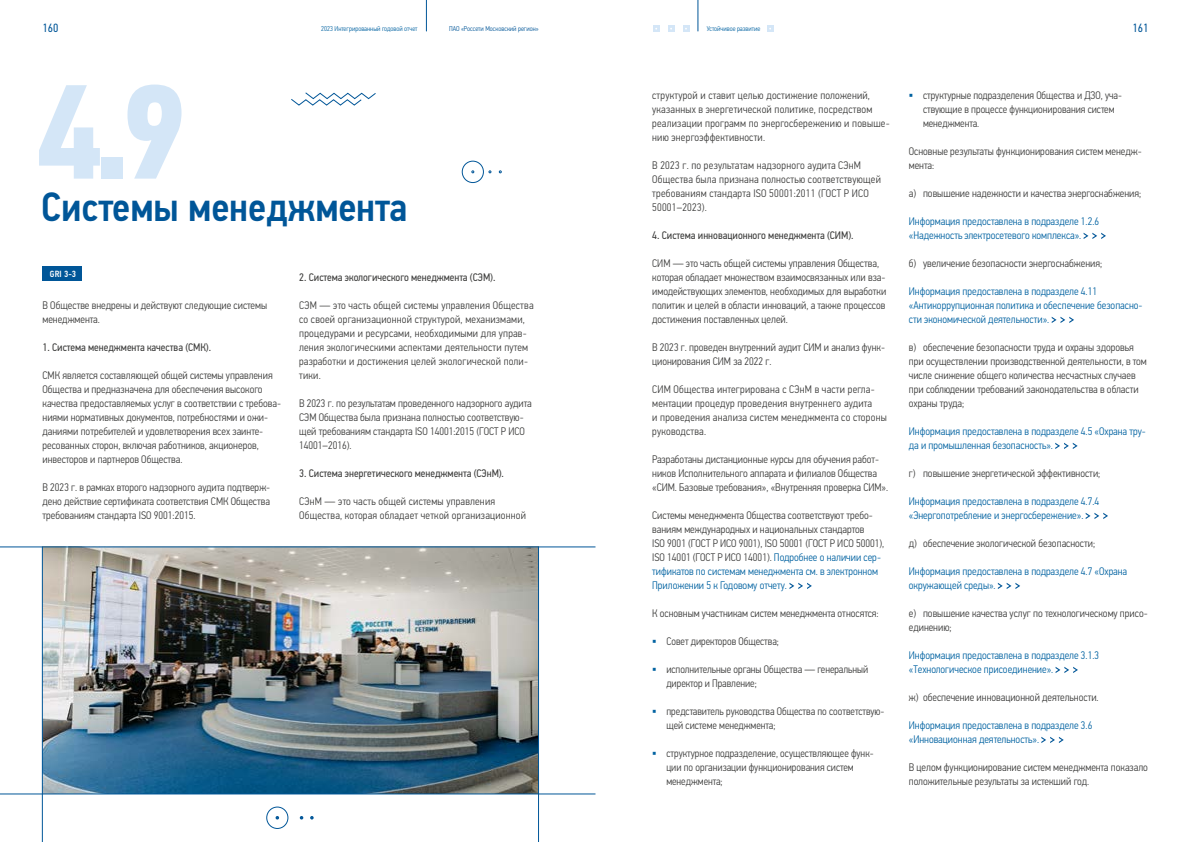
<style>
.page{position:relative;width:1191px;height:842px;background:#fff}
.page>*{position:absolute;margin:0;border:0;box-sizing:border-box;transform-origin:0 0}
.t1{font:700 134.2px "PF Din Text Cond Pro";color:#d4e6f7;scale:1.04 1}
.t2{font:500 41px "PF Din Text Cond Pro";color:#005698}
.t3{font:12px "PF Din Text Cond Pro";color:#005698}
.t4{font:300 11px/14px "PF Din Text Cond Pro";color:#3c3c3b}
.t5{font:300 11px/14px "PF Din Text Cond Pro";letter-spacing:.02em;color:#3c3c3b}
.t6{font:300 11px/14px "PF Din Text Cond Pro";color:#0062a1}
.t7{font:11px "PF Din Text Cond Pro";color:#3c3c3b}
.t8{font:500 9px "PF Din Text Cond Pro";color:#fff}
.t9{font:300 7px "PF Din Text Cond Pro";color:#0062a1}
.t10{font:300 7px "PF Din Text Cond Pro";color:#005698}
.s1{color:#0062a1}
</style>
<div class="page">
<img style="left:43px;top:548px;width:495px;height:246px">
<div style="left:43px;top:267px;width:39px;height:14px;background:#005698"></div>
<svg style="left:789px;top:583px;width:23px;height:6px"></svg>
<svg style="left:1083px;top:233px;width:23px;height:6px"></svg>
<svg style="left:1051px;top:317px;width:23px;height:6px"></svg>
<svg style="left:1055px;top:443px;width:22px;height:6px"></svg>
<svg style="left:1085px;top:513px;width:23px;height:6px"></svg>
<svg style="left:997px;top:583px;width:23px;height:6px"></svg>
<svg style="left:1055px;top:667px;width:23px;height:6px"></svg>
<svg style="left:1041px;top:737px;width:22px;height:6px"></svg>
<hr style="left:42px;top:547px;width:1px;height:295px;background:#005698">
<hr style="left:538px;top:547px;width:1px;height:295px;background:#005698">
<svg style="left:310px;top:816px;width:4px;height:3px"></svg>
<div style="left:266px;top:806px;width:22px;height:23px;border:1px solid #005698;border-radius:50%"></div>
<svg style="left:275px;top:816px;width:4px;height:3px"></svg>
<hr style="left:0;top:794px;width:595px;height:1px;background:#005698">
<hr style="left:0;top:547px;width:595px;height:1px;background:#005698">
<svg style="left:291px;top:92px;width:85px;height:14px"></svg>
<div style="left:462px;top:161px;width:22px;height:22px;border:1px solid #005698;border-radius:50%"></div>
<hr style="left:426px;top:0;width:1px;height:31px;background:#005698">
<hr style="left:697px;top:0;width:1px;height:31px;background:#005698">
<svg style="left:767px;top:25px;width:6px;height:7px"></svg>
<svg style="left:653px;top:25px;width:6px;height:7px"></svg>
<svg style="left:668px;top:25px;width:6px;height:7px"></svg>
<svg style="left:683px;top:25px;width:6px;height:7px"></svg>
<p class="t3" style="left:43px;top:21px;width:17px">160</p>
<p class="t9" style="left:321px;top:25px;width:98px">2023 Интегрированный годовой отчет</p>
<p class="t10" style="left:449px;top:25px;width:91px">ПАО «Россети Московский регион»</p>
<p class="t9" style="left:706px;top:25px;width:55px">Устойчивое развитие</p>
<p class="t3" style="left:1132px;top:21px;width:17px">161</p>
<h1 class="t1" style="left:35px;top:51px;width:148px">4.9</h1>
<h2 class="t2" style="left:41px;top:182px;width:368px">Системы менеджмента</h2>
<p class="t8" style="left:50px;top:269px;width:28px">GRI 3-3</p>
<p class="t4" style="left:43px;top:298px;width:226px">В Обществе внедрены и действуют следующие системы менеджмента.</p>
<p class="t7" style="left:43px;top:341px;width:170px">1. Система менеджмента качества (СМК).</p>
<p class="t4" style="left:43px;top:368px;width:240px">СМК является составляющей общей системы управления Общества и предназначена для обеспечения высокого качества предоставляемых услуг в соответствии с требова&shy;ниями нормативных документов, потребностями и ожи&shy;даниями потребителей и удовлетворения всех заинте&shy;ресованных сторон, включая работников, акционеров, инвесторов и партнеров Общества.</p>
<p class="t4" style="left:43px;top:480px;width:229px;text-align:justify">В 2023 г. в рамках второго надзорного аудита подтверж&shy;дено действие сертификата соответствия СМК Общества требованиям стандарта ISO 9001:2015.</p>
<p class="t7" style="left:299px;top:271px;width:198px">2. Система экологического менеджмента (СЭМ).</p>
<p class="t5" style="left:299px;top:298px;width:236px">СЭМ — это часть общей системы управления Общества со своей организационной структурой, механизмами, процедурами и ресурсами, необходимыми для управ&shy;ления экологическими аспектами деятельности путем разработки и достижения целей экологической поли&shy;тики.</p>
<p class="t4" style="left:299px;top:396px;width:234px">В 2023 г. по результатам проведенного надзорного аудита СЭМ Общества была признана полностью соответствую&shy;щей требованиям стандарта ISO 14001:2015 (ГОСТ Р ИСО 14001–2016).</p>
<p class="t7" style="left:299px;top:467px;width:206px">3. Система энергетического менеджмента (СЭнМ).</p>
<p class="t5" style="left:299px;top:494px;width:228px">СЭнМ — это часть общей системы управления<br>Общества, которая обладает четкой организационной</p>
<p class="t5" style="left:652px;top:88px;width:239px">структурой и ставит целью достижение положений, указанных в энергетической политике, посредством реализации программ по энергосбережению и повыше&shy;нию энергоэффективности.</p>
<p class="t5" style="left:652px;top:158px;width:230px">В 2023 г. по результатам надзорного аудита СЭнМ Общества была признана полностью соответствующей требованиям стандарта ISO 50001:2011 (ГОСТ Р ИСО 50001–2023).</p>
<p class="t7" style="left:652px;top:229px;width:203px">4. Система инновационного менеджмента (СИМ).</p>
<p class="t4" style="left:652px;top:256px;width:236px">СИМ — это часть общей системы управления Общества, которая обладает множеством взаимосвязанных или вза&shy;имодействующих элементов, необходимых для выработки политик и целей в области инноваций, а также процессов достижения поставленных целей.</p>
<p class="t4" style="left:652px;top:340px;width:234px">В 2023 г. проведен внутренний аудит СИМ и анализ функ&shy;ционирования СИМ за 2022 г.</p>
<p class="t5" style="left:652px;top:382px;width:236px">СИМ Общества интегрирована с СЭнМ в части регла&shy;ментации процедур проведения внутреннего аудита<br>и проведения анализа систем менеджмента со стороны руководства.</p>
<p class="t4" style="left:652px;top:452px;width:237px">Разработаны дистанционные курсы для обучения работ&shy;ников Исполнительного аппарата и филиалов Общества «СИМ. Базовые требования», «Внутренняя проверка СИМ».</p>
<p class="t4" style="left:652px;top:508px;width:233px">Системы менеджмента Общества соответствуют требо&shy;ваниям международных и национальных стандартов<br>ISO 9001 (ГОСТ Р ИСО 9001), ISO 50001 (ГОСТ Р ИСО 50001), ISO 14001 (ГОСТ Р ИСО 14001). <span class="s1">Подробнее о наличии сер&shy;тификатов по системам менеджмента см. в электронном Приложении 5 к Годовому отчету.</span></p>
<p class="t4" style="left:652px;top:606px;width:228px">К основным участникам систем менеджмента относятся:</p>
<p class="t4" style="left:666px;top:634px;width:114px">Совет директоров Общества;</p>
<p class="t4" style="left:666px;top:662px;width:203px">исполнительные органы Общества — генеральный директор и Правление;</p>
<p class="t4" style="left:666px;top:704px;width:220px">представитель руководства Общества по соответствую&shy;щей системе менеджмента;</p>
<p class="t4" style="left:666px;top:746px;width:209px">структурное подразделение, осуществляющее функ&shy;ции по организации функционирования систем менеджмента;</p>
<p class="t4" style="left:923px;top:88px;width:200px">структурные подразделения Общества и ДЗО, уча&shy;ствующие в процессе функционирования систем менеджмента.</p>
<p class="t4" style="left:909px;top:144px;width:234px">Основные результаты функционирования систем менедж&shy;мента:</p>
<p class="t4" style="left:909px;top:186px;width:234px">а) повышение надежности и качества энергоснабжения;</p>
<p class="t6" style="left:909px;top:214px;width:192px">Информация предоставлена в подразделе 1.2.6 «Надежность электросетевого комплекса».</p>
<p class="t4" style="left:909px;top:256px;width:195px">б) увеличение безопасности энергоснабжения;</p>
<p class="t6" style="left:909px;top:284px;width:235px">Информация предоставлена в подразделе 4.11 «Антикоррупционная политика и обеспечение безопасно&shy;сти экономической деятельности».</p>
<p class="t4" style="left:909px;top:340px;width:239px">в) обеспечение безопасности труда и охраны здоровья при осуществлении производственной деятельности, в том числе снижение общего количества несчастных случаев при соблюдении требований законодательства в области охраны труда;</p>
<p class="t6" style="left:909px;top:424px;width:238px">Информация предоставлена в подразделе 4.5 «Охрана тру&shy;да и промышленная безопасность».</p>
<p class="t4" style="left:909px;top:466px;width:193px">г) повышение энергетической эффективности;</p>
<p class="t6" style="left:909px;top:494px;width:192px">Информация предоставлена в подразделе 4.7.4 «Энергопотребление и энергосбережение».</p>
<p class="t4" style="left:909px;top:536px;width:188px">д) обеспечение экологической безопасности;</p>
<p class="t6" style="left:909px;top:564px;width:220px">Информация предоставлена в подразделе 4.7 «Охрана окружающей среды».</p>
<p class="t4" style="left:909px;top:606px;width:240px">е) повышение качества услуг по технологическому присо&shy;единению;</p>
<p class="t6" style="left:909px;top:648px;width:192px">Информация предоставлена в подразделе 3.1.3 «Технологическое присоединение».</p>
<p class="t4" style="left:909px;top:690px;width:191px">ж) обеспечение инновационной деятельности.</p>
<p class="t6" style="left:909px;top:718px;width:185px">Информация предоставлена в подразделе 3.6 «Инновационная деятельность».</p>
<p class="t4" style="left:909px;top:760px;width:241px">В целом функционирование систем менеджмента показало положительные результаты за истекший год.</p>
</div>
